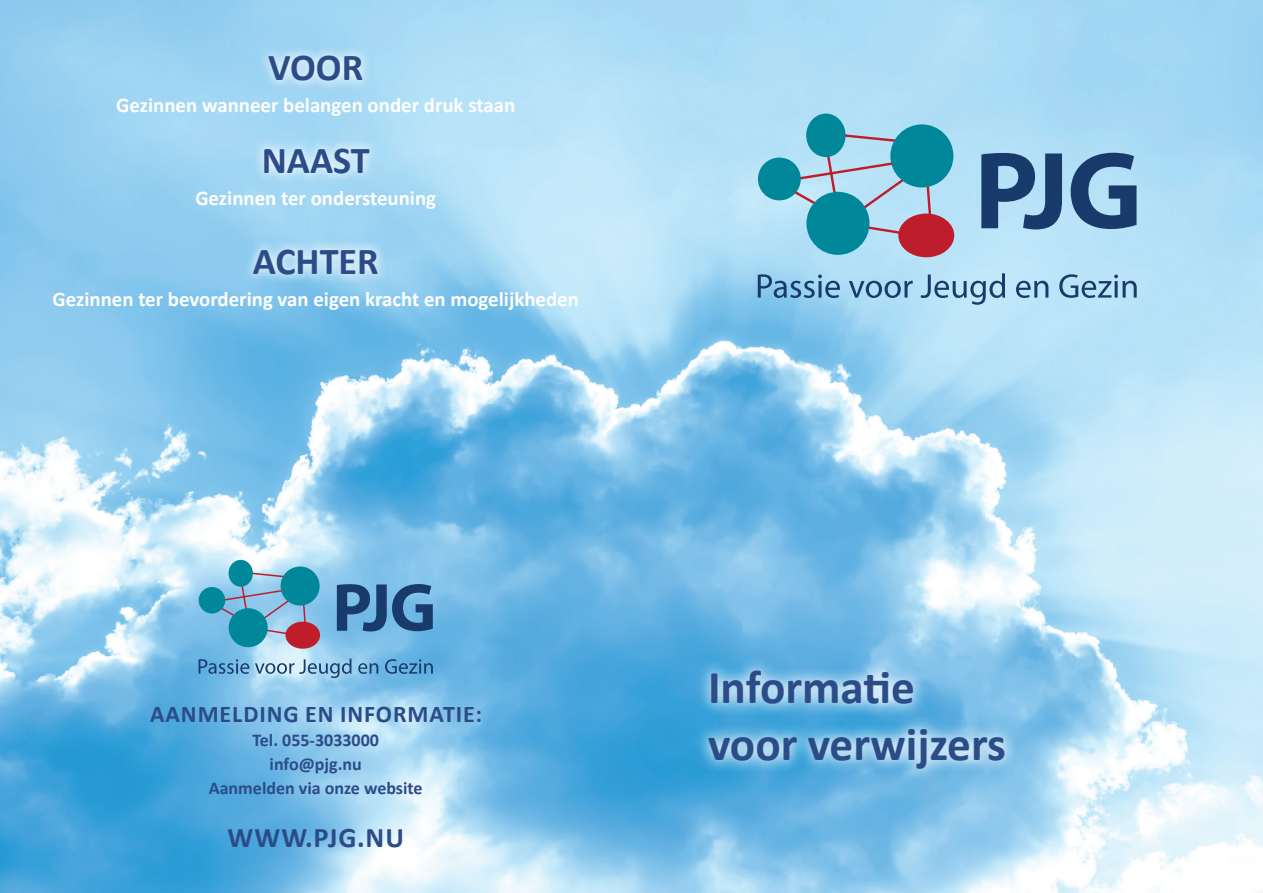
<style>
.page{position:relative;width:1263px;height:893px;background:#fff}
.page>*{position:absolute;margin:0;border:0;box-sizing:border-box;transform-origin:0 0}
.t1{font:700 47.25px/56.7px "Calibri";color:#2c4c88}
.t2{font:700 38.25px "Calibri";color:#2c4c88}
.t3{font:700 28.5px "Calibri";letter-spacing:.04em;color:#2c4c88}
.t4{font:700 24px "Calibri";letter-spacing:.04em;color:#2c4c88}
.t5{font:700 20.85px "Calibri";color:#fff}
.t6{font:700 18px/24px "Calibri";color:#2c4c88;text-align:center}
</style>
<div class="page">
<img style="left:0;top:0;width:1263px;height:893px">
<div style="left:258px;top:44px;width:116px;height:48px;background:#fff;opacity:.75"></div>
<div style="left:253px;top:137px;width:128px;height:48px;background:#fff;opacity:.75"></div>
<div style="left:242px;top:238px;width:147px;height:48px;background:#fff;opacity:.75"></div>
<div style="left:693px;top:655px;width:327px;height:129px;background:#fff;opacity:.75"></div>
<svg style="left:199px;top:659px;width:50px;height:15px"></svg>
<svg style="left:255px;top:659px;width:96px;height:19px;background:#99bed8"></svg>
<svg style="left:358px;top:663px;width:20px;height:11px"></svg>
<svg style="left:385px;top:659px;width:48px;height:15px"></svg>
<svg style="left:337px;top:584px;width:96px;height:47px;background:#4172a0"></svg>
<svg style="left:214px;top:571px;width:93px;height:66px;background:#96bede"></svg>
<div style="left:281px;top:566px;width:39px;height:39px;background:#00879a;border-radius:50%"></div>
<div style="left:229px;top:560px;width:24px;height:27px;background:#00879a;border-radius:50%"></div>
<div style="left:285px;top:622px;width:35px;height:27px;background:#be1d2c;border-radius:50%"></div>
<div style="left:229px;top:608px;width:39px;height:39px;background:#00879a;border-radius:50%"></div>
<div style="left:199px;top:587px;width:26px;height:26px;background:#00879a;border-radius:50%"></div>
<svg style="left:758px;top:274px;width:82px;height:24px;background:#74a5c9"></svg>
<svg style="left:849px;top:281px;width:64px;height:17px"></svg>
<svg style="left:921px;top:273px;width:84px;height:32px;background:#96bdd7"></svg>
<svg style="left:1016px;top:281px;width:32px;height:17px"></svg>
<svg style="left:1059px;top:274px;width:78px;height:24px;background:#89b0cd"></svg>
<svg style="left:981px;top:153px;width:81px;height:76px;background:#53799f"></svg>
<svg style="left:1071px;top:153px;width:65px;height:76px;background:#5b81a6"></svg>
<svg style="left:783px;top:132px;width:150px;height:106px;background:#b7d2e7"></svg>
<div style="left:890px;top:124px;width:63px;height:63px;background:#00879a;border-radius:50%"></div>
<div style="left:806px;top:114px;width:39px;height:43px;background:#00879a;border-radius:50%"></div>
<div style="left:898px;top:214px;width:56px;height:43px;background:#be1d2c;border-radius:50%"></div>
<div style="left:806px;top:192px;width:63px;height:63px;background:#00879a;border-radius:50%"></div>
<div style="left:758px;top:158px;width:43px;height:42px;background:#00879a;border-radius:50%"></div>
<h2 class="t2" style="left:268px;top:44px;width:96px">VOOR</h2>
<p class="t5" style="left:116px;top:92px;width:400px">Gezinnen wanneer belangen onder druk staan</p>
<h2 class="t2" style="left:262px;top:137px;width:110px">NAAST</h2>
<p class="t5" style="left:195px;top:185px;width:242px">Gezinnen ter ondersteuning</p>
<h2 class="t2" style="left:253px;top:238px;width:128px">ACHTER</h2>
<p class="t5" style="left:53px;top:286px;width:528px">Gezinnen ter bevordering van eigen kracht en mogelijkheden</p>
<p class="t4" style="left:150px;top:699px;width:333px">AANMELDING EN INFORMATIE:</p>
<p class="t6" style="left:209px;top:727px;width:215px">Tel. 055-3033000 info@pjg.nu<br>Aanmelden via onze website</p>
<h3 class="t3" style="left:227px;top:820px;width:178px">WWW.PJG.NU</h3>
<h1 class="t1" style="left:708px;top:657px;width:300px">Informatie voor verwijzers</h1>
</div>
